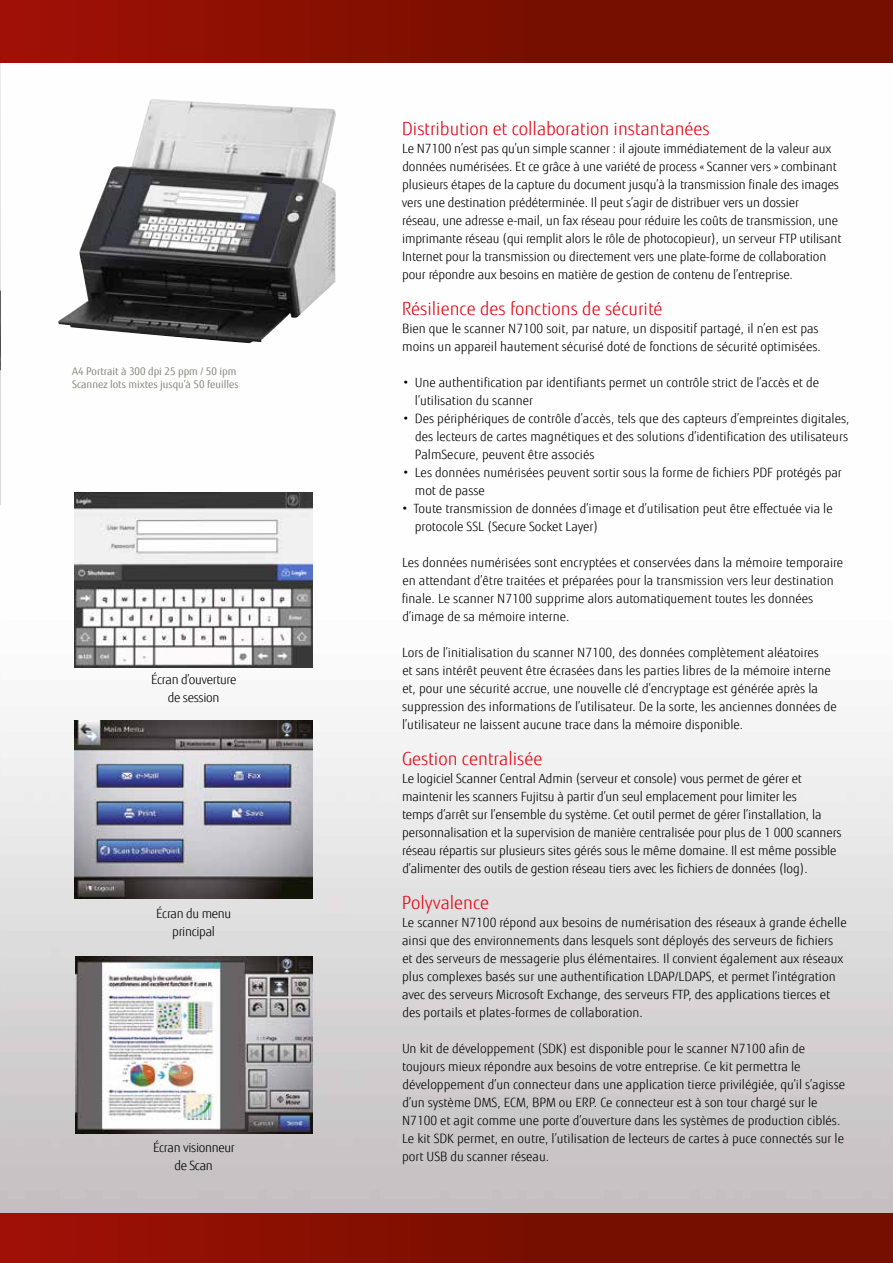
<style>
.page{position:relative;width:893px;height:1263px;background:#fff}
.page>*{position:absolute;margin:0;border:0;box-sizing:border-box;transform-origin:0 0}
.t1{font:300 18px "Fujitsu Sans";color:#e30613}
.t2{font:300 12.75px/18px "Fujitsu Sans";color:#000}
.t3{font:300 12.75px/18px "Fujitsu Sans";letter-spacing:-.025em;color:#000;text-align:center}
.t4{font:10.5px/13.5px "Fujitsu Sans";color:#87867e}
</style>
<div class="page">
<img style="left:0;top:343px;width:893px;height:870px">
<hr style="left:0;top:45px;width:1px;height:459px;background:#e1e3e3">
<img style="left:0;top:290px;width:1px;height:80px">
<img style="left:58px;top:99px;width:278px;height:244px">
<div style="left:0;top:1213px;width:893px;height:50px;background:linear-gradient(to right,#9b1005,#6d0f00)"></div>
<div style="left:0;top:0;width:893px;height:63px;background:linear-gradient(to right,#9b1005,#6d0f00)"></div>
<img style="left:75px;top:956px;width:237px;height:177px">
<img style="left:75px;top:492px;width:237px;height:175px">
<img style="left:75px;top:720px;width:238px;height:179px">
<p class="t4" style="left:72px;top:364px;width:168px">A4 Portrait à 300 dpi 25 ppm / 50 ipm<br>Scannez lots mixtes jusqu’à 50 feuilles</p>
<p class="t3" style="left:151px;top:670px;width:87px">Écran d’ouverture de session</p>
<p class="t3" style="left:156px;top:904px;width:77px">Écran du menu principal</p>
<p class="t3" style="left:153px;top:1138px;width:83px">Écran visionneur de Scan</p>
<h1 class="t1" style="left:402px;top:118px;width:310px">Distribution et collaboration instantanées</h1>
<p class="t2" style="left:402px;top:139px;width:441px">Le N7100 n’est pas qu’un simple scanner : il ajoute immédiatement de la valeur aux données numérisées. Et ce grâce à une variété de process « Scanner vers » combinant plusieurs étapes de la capture du document jusqu’à la transmission finale des images vers une destination prédéterminée. Il peut s’agir de distribuer vers un dossier<br>réseau, une adresse e-mail, un fax réseau pour réduire les coûts de transmission, une imprimante réseau (qui remplit alors le rôle de photocopieur), un serveur FTP utilisant Internet pour la transmission ou directement vers une plate-forme de collaboration pour répondre aux besoins en matière de gestion de contenu de l’entreprise.</p>
<h1 class="t1" style="left:402px;top:298px;width:262px">Résilience des fonctions de sécurité</h1>
<p class="t2" style="left:402px;top:319px;width:420px">Bien que le scanner N7100 soit, par nature, un dispositif partagé, il n’en est pas moins un appareil hautement sécurisé doté de fonctions de sécurité optimisées.</p>
<p class="t2" style="left:415px;top:373px;width:406px;text-indent:-13px">• Une authentification par identifiants permet un contrôle strict de l’accès et de l’utilisation du scanner</p>
<p class="t2" style="left:415px;top:409px;width:436px;text-align:justify;text-indent:-12px">• Des périphériques de contrôle d’accès, tels que des capteurs d’empreintes digitales, des lecteurs de cartes magnétiques et des solutions d’identification des utilisateurs PalmSecure, peuvent être associés</p>
<p class="t2" style="left:415px;top:463px;width:428px;text-indent:-12px">• Les données numérisées peuvent sortir sous la forme de fichiers PDF protégés par mot de passe</p>
<p class="t2" style="left:415px;top:499px;width:419px;text-indent:-13px">• Toute transmission de données d’image et d’utilisation peut être effectuée via le protocole SSL (Secure Socket Layer)</p>
<p class="t2" style="left:402px;top:553px;width:443px">Les données numérisées sont encryptées et conservées dans la mémoire temporaire en attendant d’être traitées et préparées pour la transmission vers leur destination finale. Le scanner N7100 supprime alors automatiquement toutes les données d’image de sa mémoire interne.</p>
<p class="t2" style="left:402px;top:643px;width:436px">Lors de l’initialisation du scanner N7100, des données complètement aléatoires<br>et sans intérêt peuvent être écrasées dans les parties libres de la mémoire interne et, pour une sécurité accrue, une nouvelle clé d’encryptage est générée après la suppression des informations de l’utilisateur. De la sorte, les anciennes données de l’utilisateur ne laissent aucune trace dans la mémoire disponible.</p>
<h1 class="t1" style="left:402px;top:748px;width:142px">Gestion centralisée</h1>
<p class="t2" style="left:402px;top:769px;width:441px">Le logiciel Scanner Central Admin (serveur et console) vous permet de gérer et maintenir les scanners Fujitsu à partir d’un seul emplacement pour limiter les<br>temps d’arrêt sur l’ensemble du système. Cet outil permet de gérer l’installation, la personnalisation et la supervision de manière centralisée pour plus de 1 000 scanners réseau répartis sur plusieurs sites gérés sous le même domaine. Il est même possible d’alimenter des outils de gestion réseau tiers avec les fichiers de données (log).</p>
<h1 class="t1" style="left:402px;top:892px;width:89px">Polyvalence</h1>
<p class="t2" style="left:402px;top:913px;width:446px">Le scanner N7100 répond aux besoins de numérisation des réseaux à grande échelle ainsi que des environnements dans lesquels sont déployés des serveurs de fichiers et des serveurs de messagerie plus élémentaires. Il convient également aux réseaux plus complexes basés sur une authentification LDAP/LDAPS, et permet l’intégration avec des serveurs Microsoft Exchange, des serveurs FTP, des applications tierces et des portails et plates-formes de collaboration.</p>
<p class="t2" style="left:402px;top:1039px;width:445px">Un kit de développement (SDK) est disponible pour le scanner N7100 afin de toujours mieux répondre aux besoins de votre entreprise. Ce kit permettra le développement d’un connecteur dans une application tierce privilégiée, qu’il s’agisse d’un système DMS, ECM, BPM ou ERP. Ce connecteur est à son tour chargé sur le N7100 et agit comme une porte d’ouverture dans les systèmes de production ciblés.<br>Le kit SDK permet, en outre, l’utilisation de lecteurs de cartes à puce connectés sur le port USB du scanner réseau.</p>
</div>
